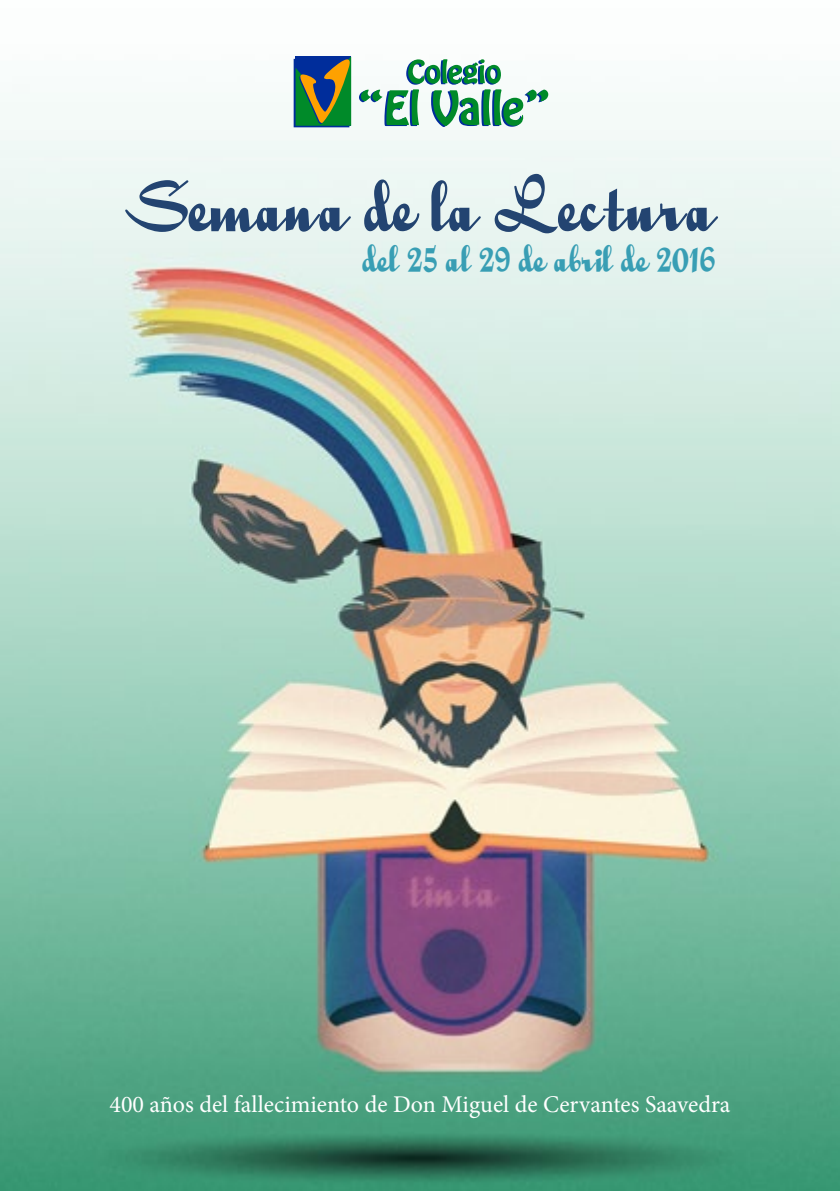
<style>
.page{position:relative;width:840px;height:1191px;background:#fff}
.page>*{position:absolute;margin:0;border:0;box-sizing:border-box;transform-origin:0 0}
.t1{font:79.2px "Quigley Wiggly";color:#234471}
.t2{font:41.8px "Quigley Wiggly";color:#389eb4}
.t3{font:24px "Minion Pro";color:#fff}
</style>
<div class="page">
<img style="left:0;top:56px;width:839px;height:1135px">
<div style="left:293px;top:59px;width:56px;height:68px;border:1px solid #002d9b"></div>
<svg style="left:295px;top:57px;width:56px;height:69px;background:#3e6d48"></svg>
<svg style="left:358px;top:59px;width:190px;height:68px"></svg>
<h1 class="t1" style="left:125px;top:168px;width:591px">Semana de la Lectura</h1>
<h2 class="t2" style="left:362px;top:239px;width:354px">del 25 al 29 de abril de 2016</h2>
<p class="t3" style="left:109px;top:1088px;width:622px">400 años del fallecimiento de Don Miguel de Cervantes Saavedra</p>
</div>
